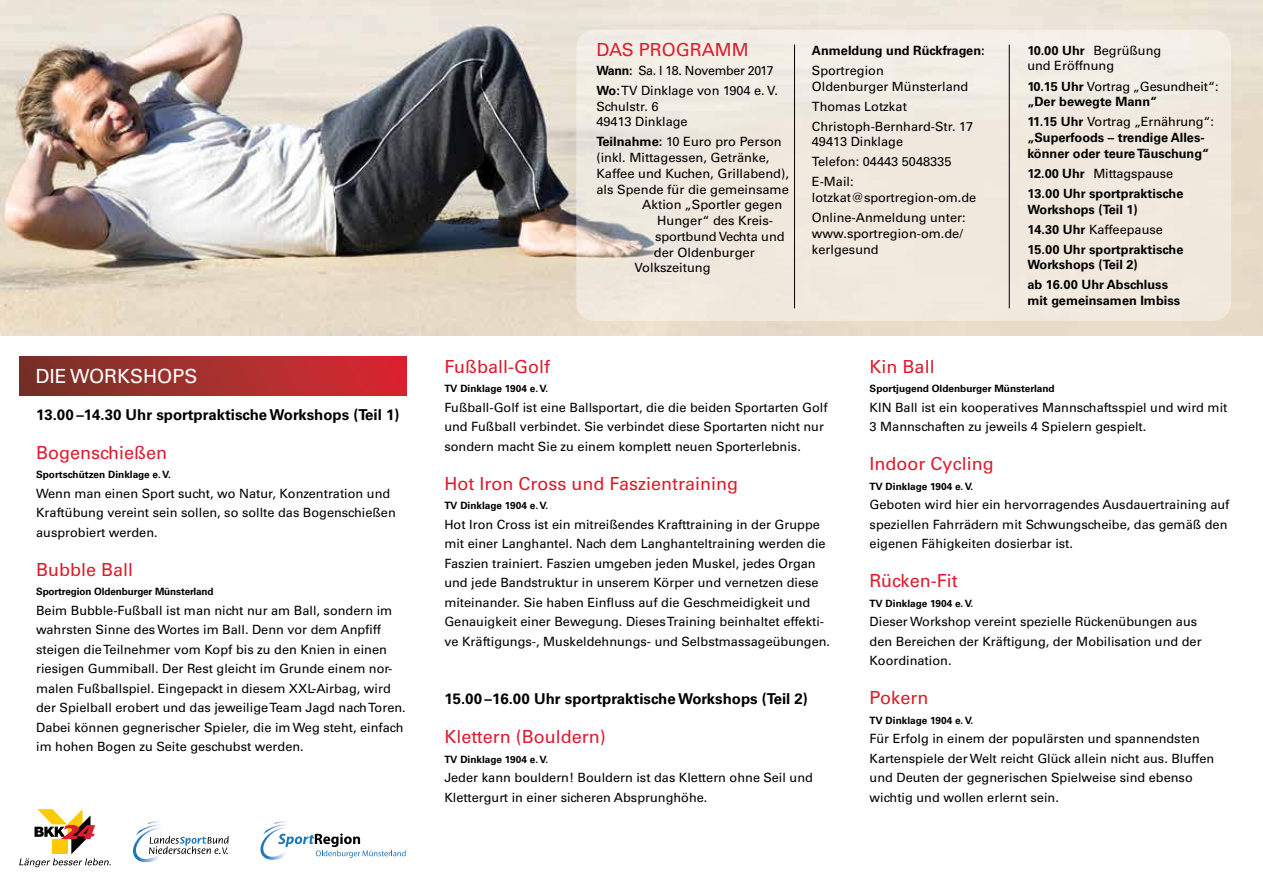
<style>
.page{position:relative;width:1263px;height:893px;background:#fff}
.page>*{position:absolute;margin:0;border:0;box-sizing:border-box;transform-origin:0 0}
.t1{font:19.5px "Univers LT Std";color:#fff}
.t2{font:18px "Univers LT Std";color:#dc1d2f}
.t3{font:700 15px "Univers LT Std";color:#000}
.t4{font:12.75px/19.5px "Univers LT Std";color:#000}
.t5{font:700 12.75px/20px "Univers LT Std";color:#000}
.t6{font:12.75px/20px "Univers LT Std";letter-spacing:-.02em;color:#000}
.t7{font:700 10.05px "Univers LT Std";color:#000}
.s1{font-weight:700}
.s2{font-weight:400}
</style>
<div class="page">
<img style="left:0;top:0;width:1263px;height:335px">
<div style="left:19px;top:357px;width:387px;height:38px;background:linear-gradient(to right,#733328,#db2832)"></div>
<div style="left:576px;top:30px;width:655px;height:291px;background:#f0e9de;border-radius:19px"></div>
<hr style="left:794px;top:45px;width:1px;height:263px;background:#000">
<hr style="left:1009px;top:45px;width:1px;height:263px;background:#000">
<svg style="left:19px;top:809px;width:92px;height:58px"></svg>
<svg style="left:260px;top:821px;width:146px;height:39px"></svg>
<img style="left:133px;top:821px;width:28px;height:42px">
<svg style="left:149px;top:836px;width:80px;height:18px"></svg>
<h1 class="t1" style="left:35px;top:364px;width:163px">DIE WORKSHOPS</h1>
<p class="t3" style="left:36px;top:406px;width:365px">13.00 –14.30 Uhr sportpraktische Workshops (Teil 1)</p>
<h2 class="t2" style="left:36px;top:442px;width:133px">Bogenschießen</h2>
<p class="t7" style="left:36px;top:469px;width:136px">Sportschützen Dinklage e. V.</p>
<p class="t4" style="left:36px;top:484px;width:361px">Wenn man einen Sport sucht, wo Natur, Konzentration und<br>Kraftü bung vereint sein sollen, so sollte das Bogenschießen ausprobiert werden.</p>
<h2 class="t2" style="left:36px;top:559px;width:99px">Bubble Ball</h2>
<p class="t7" style="left:36px;top:586px;width:179px">Sportregion Oldenburger Münsterland</p>
<p class="t4" style="left:36px;top:601px;width:371px">Beim Bubble-Fußball ist man nicht nur am Ball, sondern im wahrsten Sinne des Wortes im Ball. Denn vor dem Anpfiff steigen die Teilnehmer vom Kopf bis zu den Knien in einen riesigen Gummiball. Der Rest gleicht im Grunde einem nor&shy;malen Fußballspiel. Eingepackt in diesem XXL-Airbag, wird der Spielball erobert und das jeweilige Team Jagd nach Toren.<br>Dabei können gegnerischer Spieler, die im Weg steht, einfach im hohen Bogen zu Seite geschubst werden.</p>
<h2 class="t2" style="left:596px;top:39px;width:154px">DAS PROGRAMM</h2>
<p class="t6" style="left:596px;top:60px;width:183px"><span class="s1">Wann:</span> Sa. l 18. November 2017<br><span class="s1">Wo:</span> TV Dinklage von 1904 e. V.</p>
<p class="t4" style="left:596px;top:98px;width:93px;line-height:15.8px">Schulstr. 6<br>49413 Dinklage</p>
<p class="t4" style="left:596px;top:132px;width:187px"><span class="s1">Teilnahme:</span> 10 Euro pro Person</p>
<p class="t4" style="left:596px;top:148px;width:175px">(inkl. Mittagessen, Getränke,</p>
<p class="t4" style="left:596px;top:163px;width:194px">Kaffee und Kuchen, Grillabend),</p>
<p class="t4" style="left:596px;top:179px;width:194px">als Spende für die gemeinsame</p>
<p class="t4" style="left:642px;top:195px;width:141px">Aktion „Sportler gegen</p>
<p class="t4" style="left:657px;top:211px;width:117px">Hunger“ des Kreis-</p>
<p class="t4" style="left:655px;top:226px;width:131px">sportbund Vechta und</p>
<p class="t4" style="left:654px;top:242px;width:102px">der Oldenburger</p>
<p class="t4" style="left:635px;top:258px;width:78px">Volkszeitung</p>
<p class="t5" style="left:812px;top:40px;width:174px">Anmeldung und Rückfragen:</p>
<p class="t4" style="left:812px;top:62px;width:158px;line-height:15.8px">Sportregion<br>Oldenburger Münsterland</p>
<p class="t4" style="left:812px;top:96px;width:163px;line-height:20px">Thomas Lotzkat<br>Christoph-Bernhard-Str. 17</p>
<p class="t4" style="left:812px;top:132px;width:141px;line-height:20px">49413 Dinklage<br>Telefon: 04443 5048335<br>E-Mail:</p>
<p class="t4" style="left:812px;top:188px;width:166px;line-height:20px">lotzkat@sportregion-om.de<br>Online-Anmeldung unter:</p>
<p class="t4" style="left:812px;top:225px;width:152px;line-height:15.8px">www.sportregion-om.de/ kerlgesund</p>
<p class="t4" style="left:1027px;top:42px;width:136px;line-height:15.8px"><span class="s1">10.00 Uhr</span> Begrüßung und Eröffnung</p>
<p class="t5" style="left:1027px;top:78px;width:193px;line-height:15.8px">10.15 Uhr <span class="s2">Vortrag „Gesundheit“: </span>„Der bewegte Mann“</p>
<p class="t5" style="left:1027px;top:114px;width:188px;line-height:15.8px">11.15 Uhr <span class="s2">Vortrag „Ernährung“: </span>„Superfoods – trendige Alles&shy;könner oder teure Täuschung“</p>
<p class="t5" style="left:1027px;top:163px;width:158px">12.00 Uhr <span class="s2">Mittagspause<br></span>13.00 Uhr sportpraktische</p>
<p class="t5" style="left:1027px;top:199px;width:158px">Workshops (Teil 1)<br>14.30 Uhr <span class="s2">Kaffeepause<br></span>15.00 Uhr sportpraktische</p>
<p class="t5" style="left:1027px;top:255px;width:142px">Workshops (Teil 2)<br>ab 16.00 Uhr Abschluss</p>
<p class="t5" style="left:1027px;top:291px;width:154px">mit gemeinsamen Imbiss</p>
<h2 class="t2" style="left:444px;top:355px;width:107px">Fußball-Golf</h2>
<p class="t7" style="left:444px;top:383px;width:105px">TV Dinklage 1904 e. V.</p>
<p class="t4" style="left:444px;top:397px;width:385px">Fußball-Golf ist eine Ballsportart, die die beiden Sportarten Golf und Fußball verbindet. Sie verbindet diese Sportarten nicht nur sondern macht Sie zu einem komplett neuen Sporterlebnis.</p>
<h2 class="t2" style="left:444px;top:472px;width:295px">Hot Iron Cross und Faszientraining</h2>
<p class="t7" style="left:444px;top:500px;width:105px">TV Dinklage 1904 e. V.</p>
<p class="t4" style="left:444px;top:514px;width:387px">Hot Iron Cross ist ein mitreißendes Krafttraining in der Gruppe mit einer Langhantel. Nach dem Langhanteltraining werden die Faszien trainiert. Faszien umgeben jeden Muskel, jedes Organ und jede Bandstruktur in unserem Körper und vernetzen diese miteinander. Sie haben Einfluss auf die Geschmeidigkeit und Genauigkeit einer Bewegung. Dieses Training beinhaltet effekti&shy;ve Kräftigungs-, Muskeldehnungs- und Selbstmassageübungen.</p>
<p class="t3" style="left:444px;top:690px;width:365px">15.00 –16.00 Uhr sportpraktische Workshops (Teil 2)</p>
<h2 class="t2" style="left:444px;top:726px;width:163px">Klettern (Bouldern)</h2>
<p class="t7" style="left:444px;top:753px;width:105px">TV Dinklage 1904 e. V.</p>
<p class="t4" style="left:444px;top:768px;width:370px">Jeder kann bouldern! Bouldern ist das Klettern ohne Seil und<br>Klettergurt in einer sicheren Absprunghöhe.</p>
<h2 class="t2" style="left:870px;top:355px;width:67px">Kin Ball</h2>
<p class="t7" style="left:870px;top:383px;width:187px">Sportjugend Oldenburger Münsterland</p>
<p class="t4" style="left:870px;top:397px;width:359px">KIN Ball ist ein kooperatives Mannschaftsspiel und wird mit<br>3 Mannschaften zu jeweils 4 Spielern gespielt.</p>
<h2 class="t2" style="left:870px;top:453px;width:126px">Indoor Cycling</h2>
<p class="t7" style="left:870px;top:480px;width:105px">TV Dinklage 1904 e. V.</p>
<p class="t4" style="left:870px;top:495px;width:361px">Geboten wird hier ein hervorragendes Ausdauertraining auf speziellen Fahrrädern mit Schwungscheibe, das gemäß den eigenen Fähigkeiten dosierbar ist.</p>
<h2 class="t2" style="left:870px;top:570px;width:90px">Rücken-Fit</h2>
<p class="t7" style="left:870px;top:597px;width:105px">TV Dinklage 1904 e. V.</p>
<p class="t4" style="left:870px;top:612px;width:334px">Dieser Workshop vereint spezielle Rückenü bungen aus den Bereichen der Kräftigung, der Mobilisation und der<br>Koordination.</p>
<h2 class="t2" style="left:870px;top:687px;width:60px">Pokern</h2>
<p class="t7" style="left:870px;top:714px;width:105px">TV Dinklage 1904 e. V.</p>
<p class="t4" style="left:870px;top:729px;width:346px">Fü r Erfolg in einem der populärsten und spannendsten Kartenspiele der Welt reicht Glück allein nicht aus. Bluffen und Deuten der gegnerischen Spielweise sind ebenso wichtig und wollen erlernt sein.</p>
</div>
